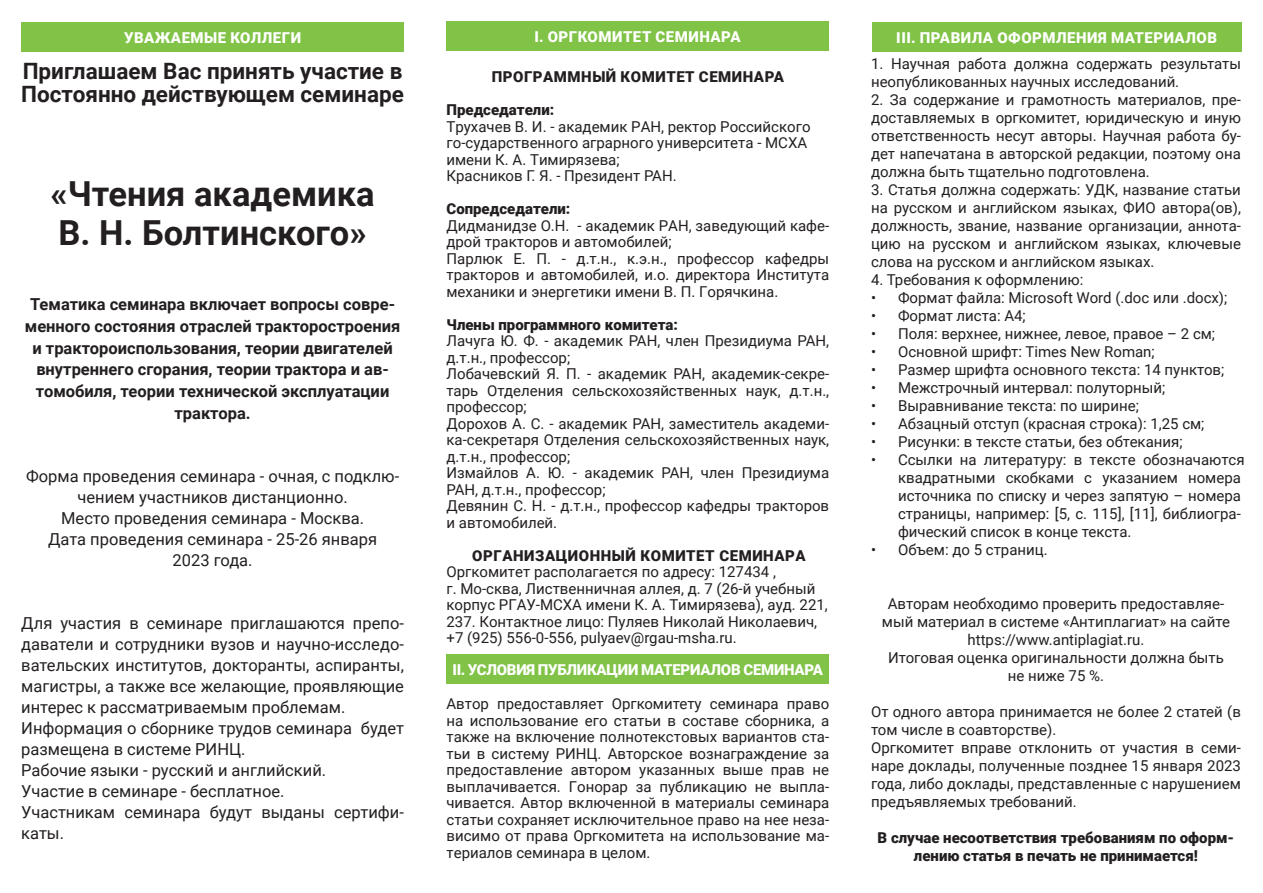
<style>
.page{position:relative;width:1263px;height:893px;background:#fff}
.page>*{position:absolute;margin:0;border:0;box-sizing:border-box;transform-origin:0 0}
.t1{font:700 34.5px "Roboto";color:#231f20}
.t2{font:700 22.5px "Roboto";color:#231f20}
.t3{font:16.5px/21px "Roboto";color:#231f20}
.t4{font:700 16.5px/21.8px "Roboto";color:#231f20;text-align:center}
.t5{font:15px/16.5px "Roboto";color:#231f20}
.t6{font:900 15px/18px "Roboto";color:#231f20;text-align:center}
.t7{font:900 15px "Roboto";letter-spacing:.035em;color:#fff}
.t8{font:900 15px "Roboto";letter-spacing:-.015em;color:#fff}
.t9{font:900 15px "Roboto";letter-spacing:.035em;color:#231f20}
.s1{font-weight:900}
</style>
<div class="page">
<div style="left:21px;top:22px;width:383px;height:30px;background:#80c346"></div>
<div style="left:446px;top:654px;width:383px;height:30px;background:#80c346"></div>
<div style="left:872px;top:22px;width:370px;height:30px;background:#80c346"></div>
<div style="left:446px;top:21px;width:383px;height:30px;background:#80c346"></div>
<p class="t7" style="left:124px;top:27px;width:178px">УВАЖАЕМЫЕ КОЛЛЕГИ</p>
<p class="t2" style="left:23px;top:55px;width:381px">Приглашаем Вас принять участие в</p>
<p class="t2" style="left:21px;top:78px;width:384px">Постоянно действующем семинаре</p>
<p class="t1" style="left:50px;top:169px;width:326px">«Чтения академика</p>
<p class="t1" style="left:59px;top:208px;width:310px">В. Н. Болтинского»</p>
<p class="t4" style="left:25px;top:293px;width:377px">Тематика семинара включает вопросы совре&shy;менного состояния отраслей тракторостроения и трактороиспользования, теории двигателей внутреннего сгорания, теории трактора и ав&shy;томобиля, теории технической эксплуатации трактора.</p>
<p class="t3" style="left:26px;top:465px;width:375px;text-align:center">Форма проведения семинара - очная, с подклю&shy;чением участников дистанционно.</p>
<p class="t3" style="left:61px;top:507px;width:304px">Место проведения семинара - Москва.</p>
<p class="t3" style="left:48px;top:528px;width:331px">Дата проведения семинара - 25-26 января</p>
<p class="t3" style="left:173px;top:549px;width:82px">2023 года.</p>
<p class="t3" style="left:21px;top:612px;width:384px;text-align:justify">Для участия в семинаре приглашаются препо&shy;даватели и сотрудники вузов и научно-исследо&shy;вательских институтов, докторанты, аспиранты, магистры, а также все желающие, проявляющие интерес к рассматриваемым проблемам.</p>
<p class="t3" style="left:21px;top:717px;width:384px">Информация о сборнике трудов семинара будет размещена в системе РИНЦ.</p>
<p class="t3" style="left:21px;top:759px;width:306px">Рабочие языки - русский и английский.</p>
<p class="t3" style="left:21px;top:780px;width:265px">Участие в семинаре - бесплатное.</p>
<p class="t3" style="left:21px;top:801px;width:384px">Участникам семинара будут выданы сертифи&shy;каты.</p>
<p class="t7" style="left:534px;top:26px;width:208px">I. ОРГКОМИТЕТ СЕМИНАРА</p>
<p class="t7" style="left:896px;top:27px;width:322px">III. ПРАВИЛА ОФОРМЛЕНИЯ МАТЕРИАЛОВ</p>
<p class="t9" style="left:492px;top:66px;width:294px">ПРОГРАММНЫЙ КОМИТЕТ СЕМИНАРА</p>
<p class="t5" style="left:446px;top:101px;width:366px"><span class="s1">Председатели:<br></span>Трухачев В. И. - академик РАН, ректор Российского го-сударственного аграрного университета - МСХА имени К. А. Тимирязева;<br>Красников Г. Я. - Президент РАН.</p>
<p class="t5" style="left:446px;top:200px;width:384px"><span class="s1">Сопредседатели:<br></span>Дидманидзе О.Н. - академик РАН, заведующий кафе&shy;дрой тракторов и автомобилей;<br>Парлюк Е. П. - д.т.н., к.э.н., профессор кафедры тракторов и автомобилей, и.о. директора Института механики и энергетики имени В. П. Горячкина.</p>
<p class="t6" style="left:446px;top:315px;width:233px">Члены программного комитета:</p>
<p class="t5" style="left:446px;top:332px;width:384px">Лачуга Ю. Ф. - академик РАН, член Президиума РАН, д.т.н., профессор;</p>
<p class="t5" style="left:446px;top:365px;width:384px;text-align:justify">Лобачевский Я. П. - академик РАН, академик-секре&shy;тарь Отделения сельскохозяйственных наук, д.т.н., профессор;</p>
<p class="t5" style="left:446px;top:414px;width:384px;text-align:justify">Дорохов А. С. - академик РАН, заместитель академи&shy;ка-секретаря Отделения сельскохозяйственных наук, д.т.н., профессор;</p>
<p class="t5" style="left:446px;top:464px;width:384px">Измайлов А. Ю. - академик РАН, член Президиума<br>РАН, д.т.н., профессор;</p>
<p class="t5" style="left:446px;top:497px;width:384px">Девянин С. Н. - д.т.н., профессор кафедры тракторов и автомобилей.</p>
<p class="t5" style="left:446px;top:546px;width:383px;text-indent:26px"><span class="s1">ОРГАНИЗАЦИОННЫЙ КОМИТЕТ СЕМИНАРА </span>Оргкомитет располагается по адресу: 127434 ,<br>г. Мо-сква, Лиственничная аллея, д. 7 (26-й учебный корпус РГАУ-МСХА имени К. А. Тимирязева), ауд. 221, 237. Контактное лицо: Пуляев Николай Николаевич, +7 (925) 556-0-556, pulyaev@rgau-msha.ru.</p>
<p class="t8" style="left:452px;top:659px;width:372px">II. УСЛОВИЯ ПУБЛИКАЦИИ МАТЕРИАЛОВ СЕМИНАРА</p>
<p class="t5" style="left:446px;top:695px;width:384px;text-align:justify">Автор предоставляет Оргкомитету семинара право на использование его статьи в составе сборника, а также на включение полнотекстовых вариантов ста&shy;тьи в систему РИНЦ. Авторское вознаграждение за предоставление автором указанных выше прав не выплачивается. Гонорар за публикацию не выпла&shy;чивается. Автор включенной в материалы семинара статьи сохраняет исключительное право на нее неза&shy;висимо от права Оргкомитета на использование ма&shy;териалов семинара в целом.</p>
<p class="t5" style="left:871px;top:54px;width:371px;line-height:18px">1. Научная работа должна содержать результаты неопубликованных научных исследований.</p>
<p class="t5" style="left:871px;top:90px;width:371px;line-height:18px;text-align:justify">2. За содержание и грамотность материалов, пре&shy;доставляемых в оргкомитет, юридическую и иную ответственность несут авторы. Научная работа бу&shy;дет напечатана в авторской редакции, поэтому она должна быть тщательно подготовлена.</p>
<p class="t5" style="left:871px;top:180px;width:371px;line-height:18px;text-align:justify">3. Статья должна содержать: УДК, название статьи на русском и английском языках, ФИО автора(ов), должность, звание, название организации, аннота&shy;цию на русском и английском языках, ключевые слова на русском и английском языках.</p>
<p class="t5" style="left:871px;top:271px;width:214px">4. Требования к оформлению:</p>
<p class="t5" style="left:871px;top:289px;width:358px">• Формат файла: Microsoft Word (.doc или .docx);</p>
<p class="t5" style="left:871px;top:307px;width:156px">• Формат листа: А4;</p>
<p class="t5" style="left:871px;top:325px;width:346px">• Поля: верхнее, нижнее, левое, правое – 2 см;</p>
<p class="t5" style="left:871px;top:343px;width:285px">• Основной шрифт: Times New Roman;</p>
<p class="t5" style="left:871px;top:361px;width:355px">• Размер шрифта основного текста: 14 пунктов;</p>
<p class="t5" style="left:871px;top:379px;width:296px">• Межстрочный интервал: полуторный;</p>
<p class="t5" style="left:871px;top:397px;width:269px">• Выравнивание текста: по ширине;</p>
<p class="t5" style="left:871px;top:415px;width:335px">• Абзацный отступ (красная строка): 1,25 см;</p>
<p class="t5" style="left:871px;top:433px;width:313px">• Рисунки: в тексте статьи, без обтекания;</p>
<p class="t5" style="left:898px;top:450px;width:348px;line-height:18px;text-indent:-27px">• Ссылки на литературу: в тексте обозначаются квадратными скобками с указанием номера источника по списку и через запятую – номера страницы, например: [5, с. 115], [11], библиогра&shy;фический список в конце текста.</p>
<p class="t5" style="left:871px;top:541px;width:178px">• Объем: до 5 страниц.</p>
<p class="t5" style="left:882px;top:594px;width:350px;line-height:18px;text-align:center">Авторам необходимо проверить предоставляе&shy;мый материал в системе «Антиплагиат» на сайте https://www.antiplagiat.ru.</p>
<p class="t5" style="left:888px;top:649px;width:337px">Итоговая оценка оригинальности должна быть</p>
<p class="t5" style="left:1008px;top:667px;width:98px">не ниже 75 %.</p>
<p class="t5" style="left:871px;top:702px;width:371px;line-height:18px">От одного автора принимается не более 2 статей (в том числе в соавторстве).</p>
<p class="t5" style="left:871px;top:738px;width:371px;line-height:18px;text-align:justify">Оргкомитет вправе отклонить от участия в семи&shy;наре доклады, полученные позднее 15 января 2023 года, либо доклады, представленные с нарушением предъявляемых требований.</p>
<p class="t6" style="left:878px;top:828px;width:358px">В случае несоответствия требованиям по оформ&shy;лению статья в печать не принимается!</p>
</div>
